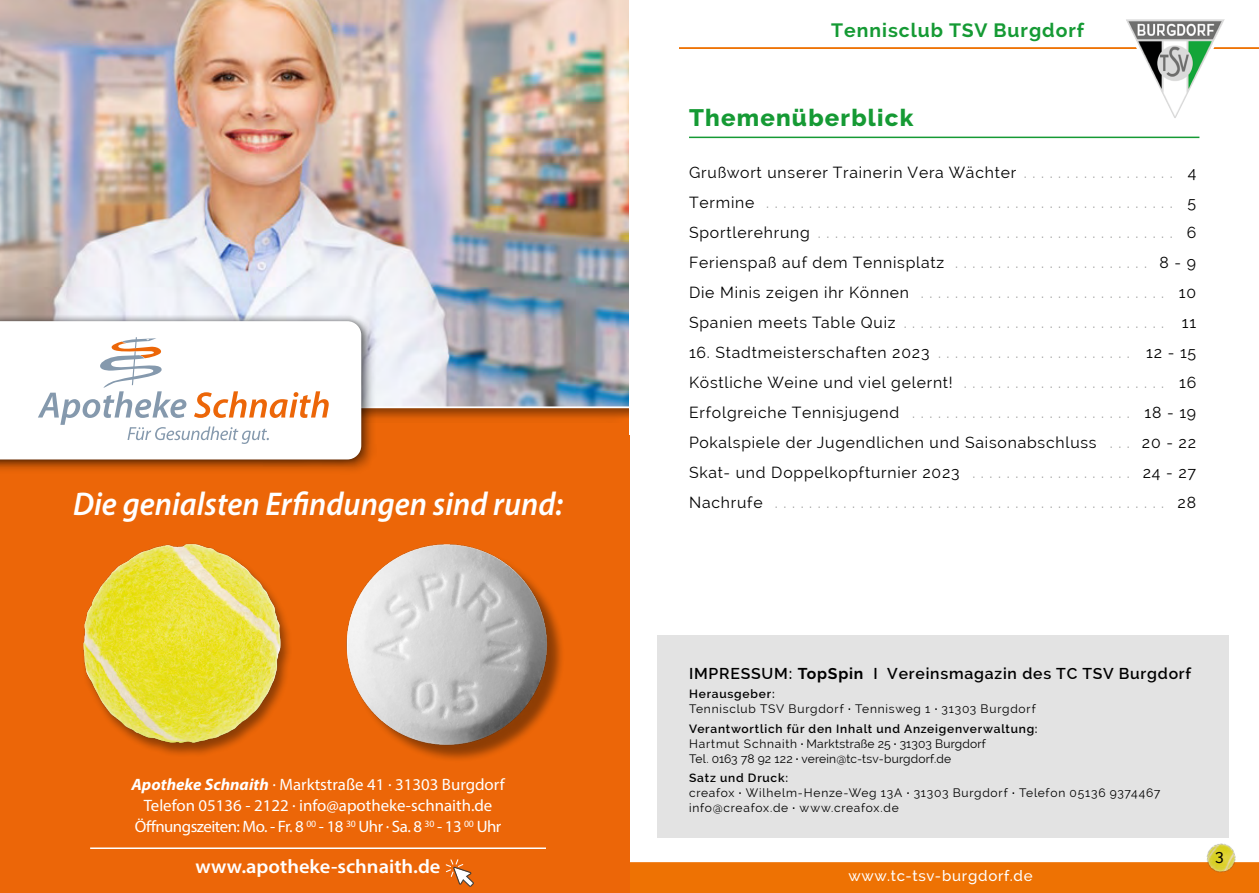
<style>
.page{position:relative;width:1259px;height:893px;background:#fff}
.page>*{position:absolute;margin:0;border:0;box-sizing:border-box;transform-origin:0 0}
.t1{font:italic 600 33px "Myriad Pro";color:#fff;scale:.95 1}
.t2{font:800 24px "Raleway";letter-spacing:.05em;color:#159a34}
.t3{font:600 19.5px "Myriad Pro";color:#fff;scale:1.05 1}
.t4{font:700 19.35px "Raleway";letter-spacing:.05em;color:#159a34}
.t5{font:16.5px "Myriad Pro";color:#fff}
.t6{font:16.5px "Myriad Pro";letter-spacing:-.03em;color:#fff}
.t7{font:15.75px "Raleway";letter-spacing:.05em;color:#000}
.t8{font:15.75px "Raleway";letter-spacing:.05em;color:#9d9d9c}
.t9{font:600 15.75px "Raleway";letter-spacing:.05em;color:#000}
.t10{font:500 15.75px "Raleway";color:#000}
.t11{font:500 15px "Raleway";letter-spacing:.05em;color:#fff}
.t12{font:12px "Raleway";letter-spacing:.06em;color:#000}
.t13{font:600 12px "Raleway";letter-spacing:.065em;color:#000}
.t14{font:12px "Raleway";letter-spacing:.02em;color:#000}
.t15{font:12px "Raleway";letter-spacing:.015em;color:#000}
.s1{font-weight:700;font-style:italic}
.s2{color:#9d9d9c}
.s3{color:#000}
.s4{font-weight:700}
</style>
<div class="page">
<div style="left:0;top:862px;width:1259px;height:31px;background:#ee7203"></div>
<img style="left:1199px;top:843px;width:41px;height:30px">
<div style="left:0;top:0;width:629px;height:893px;background:#ec6608"></div>
<img style="left:0;top:0;width:629px;height:408px">
<img style="left:83px;top:543px;width:207px;height:212px">
<img style="left:346px;top:544px;width:216px;height:216px">
<div style="left:0;top:318px;width:376px;height:156px;background:#000;opacity:.3"></div>
<div style="left:0;top:314px;width:369px;height:153px;background:#000;opacity:.6"></div>
<div style="left:0;top:321px;width:361px;height:138px;background:#fff"></div>
<svg style="left:38px;top:337px;width:291px;height:107px"></svg>
<hr style="left:90px;top:847px;width:456px;height:2px;background:#fff">
<svg style="left:445px;top:859px;width:29px;height:28px"></svg>
<hr style="left:689px;top:137px;width:510px;height:1px;background:#159a34">
<div style="left:657px;top:635px;width:572px;height:203px;background:#e3e3e3"></div>
<hr style="left:629px;top:47px;width:630px;height:2px;background:#ee7203">
<svg style="left:1119px;top:19px;width:113px;height:99px"></svg>
<div style="left:629px;top:0;width:50px;height:434px;background:#fff"></div>
<p class="t1" style="left:73px;top:483px;width:517px">Die genialsten Erfindungen sind rund:</p>
<p class="t5" style="left:131px;top:774px;width:375px"><span class="s1">Apotheke Schnaith</span> . Marktstraße 41 . 31303 Burgdorf</p>
<p class="t5" style="left:144px;top:795px;width:350px">Telefon 05136 - 2122 . info@apotheke-schnaith.de</p>
<p class="t6" style="left:135px;top:816px;width:368px">Öffnungszeiten: Mo. - Fr. 8 <sup>00</sup> - 18 <sup>30</sup> Uhr . Sa. 8 <sup>30</sup> - 13 <sup>00</sup> Uhr</p>
<p class="t3" style="left:196px;top:854px;width:235px">www.apotheke-schnaith.de</p>
<p class="t4" style="left:831px;top:19px;width:254px">Tennisclub TSV Burgdorf</p>
<p class="t2" style="left:689px;top:104px;width:226px">Themenüberblick</p>
<p class="t7" style="left:689px;top:163px;width:477px">Grußwort unserer Trainerin Vera Wächter <span class="s2">. . . . . . . . . . . . . . . . .</span></p>
<p class="t7" style="left:1187px;top:163px;width:10px">4</p>
<p class="t8" style="left:689px;top:193px;width:477px"><span class="s3">Termine</span> . . . . . . . . . . . . . . . . . . . . . . . . . . . . . . . . . . . . . . . . . . . . . . .</p>
<p class="t7" style="left:1187px;top:193px;width:10px">5</p>
<p class="t8" style="left:689px;top:223px;width:477px"><span class="s3">Sportlerehrung</span> . . . . . . . . . . . . . . . . . . . . . . . . . . . . . . . . . . . . . . . . .</p>
<p class="t7" style="left:1186px;top:223px;width:11px">6</p>
<p class="t7" style="left:689px;top:253px;width:451px">Ferienspaß auf dem Tennisplatz <span class="s2">. . . . . . . . . . . . . . . . . . . . . .</span></p>
<p class="t7" style="left:1159px;top:253px;width:38px">8 - 9</p>
<p class="t8" style="left:689px;top:283px;width:468px"><span class="s3">Die Minis zeigen ihr Können</span> . . . . . . . . . . . . . . . . . . . . . . . . . . . .</p>
<p class="t7" style="left:1179px;top:283px;width:19px">10</p>
<p class="t8" style="left:689px;top:313px;width:509px"><span class="s3">Spanien meets Table Quiz</span> . . . . . . . . . . . . . . . . . . . . . . . . . . . . . . . <span class="s3">11</span></p>
<p class="t7" style="left:689px;top:343px;width:509px">16. Stadtmeisterschaften 2023 <span class="s2">. . . . . . . . . . . . . . . . . . . . . . .</span> 12 - 15</p>
<p class="t7" style="left:689px;top:373px;width:468px">Köstliche Weine und viel gelernt! <span class="s2">. . . . . . . . . . . . . . . . . . . . . . .</span></p>
<p class="t7" style="left:1179px;top:373px;width:19px">16</p>
<p class="t8" style="left:689px;top:403px;width:434px"><span class="s3">Erfolgreiche Tennisjugend</span> . . . . . . . . . . . . . . . . . . . . . . . . .</p>
<p class="t7" style="left:1144px;top:403px;width:53px">18 - 19</p>
<p class="t7" style="left:689px;top:433px;width:434px">Pokalspiele der Jugendlichen und Saisonabschluss <span class="s2">. .</span></p>
<p class="t7" style="left:1141px;top:433px;width:56px">20 - 22</p>
<p class="t7" style="left:689px;top:463px;width:434px">Skat- und Doppelkopfturnier 2023 <span class="s2">. . . . . . . . . . . . . . . . . .</span></p>
<p class="t7" style="left:1142px;top:463px;width:55px">24 - 27</p>
<p class="t8" style="left:689px;top:493px;width:468px"><span class="s3">Nachrufe</span> . . . . . . . . . . . . . . . . . . . . . . . . . . . . . . . . . . . . . . . . . . . . .</p>
<p class="t7" style="left:1177px;top:493px;width:20px">28</p>
<p class="t9" style="left:689px;top:664px;width:504px">IMPRESSUM: <span class="s4">TopSpin</span> I Vereinsmagazin des TC TSV Burgdorf</p>
<p class="t13" style="left:689px;top:687px;width:87px">Herausgeber:</p>
<p class="t12" style="left:689px;top:702px;width:348px">Tennisclub TSV Burgdorf <sup>.</sup> Tennisweg 1 <sup>.</sup> 31303 Burgdorf</p>
<p class="t13" style="left:689px;top:722px;width:350px">Verantwortlich für den Inhalt und Anzeigenverwaltung:</p>
<p class="t14" style="left:689px;top:736px;width:298px">Hartmut Schnaith <sup>.</sup> Marktstraße 25 <sup>.</sup> 31303 Burgdorf</p>
<p class="t15" style="left:689px;top:751px;width:264px">Tel. 0163 78 92 122 <sup>.</sup> verein@tc-tsv-burgdorf.de</p>
<p class="t13" style="left:689px;top:771px;width:101px">Satz und Druck:</p>
<p class="t12" style="left:689px;top:786px;width:473px">creafox <sup>.</sup> Wilhelm-Henze-Weg 13A <sup>.</sup> 31303 Burgdorf <sup>.</sup> Telefon 05136 9374467</p>
<p class="t12" style="left:689px;top:801px;width:211px">info@creafox.de <sup>.</sup> www.creafox.de</p>
<p class="t11" style="left:848px;top:867px;width:186px">www.tc-tsv-burgdorf.de</p>
<p class="t10" style="left:1215px;top:847px;width:10px">3</p>
</div>
